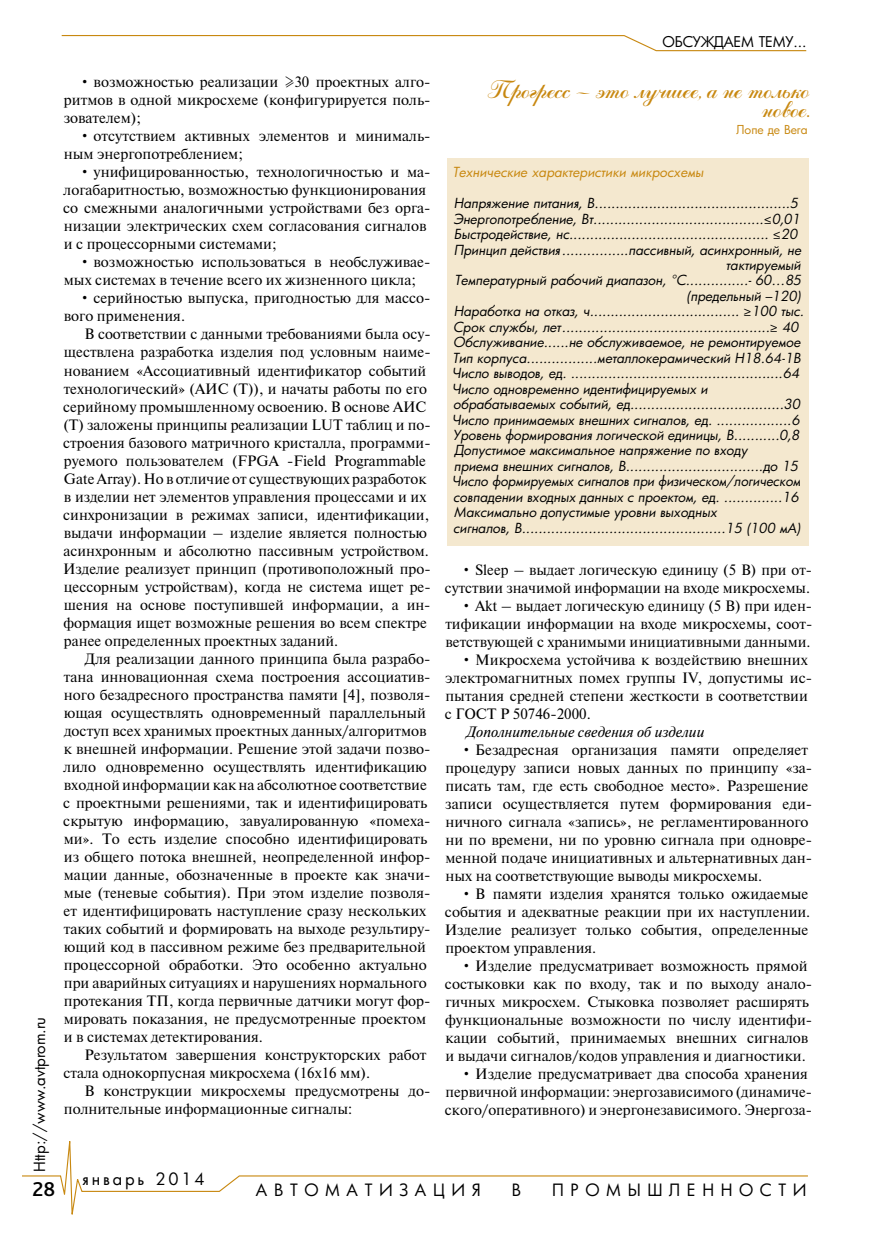
<style>
.page{position:relative;width:893px;height:1234px;background:#fff}
.page>*{position:absolute;margin:0;border:0;box-sizing:border-box;transform-origin:0 0}
.t1{font:27px/19.5px "Art Script";letter-spacing:-.005em;color:#c88810;text-align:right}
.t2{font:500 21px "Bliss Pro";color:#000}
.t3{font:16.5px "Futura Cyr";letter-spacing:.4em;color:#000}
.t4{font:16.5px "Futura Cyr";letter-spacing:.17em;color:#000}
.t5{font:15px/18px "Newton";color:#000}
.t6{font:italic 15px "Newton";color:#000}
.t7{font:15px "Futura Cyr";color:#000}
.t8{font:14.4px "Futura Cyr";letter-spacing:-.01em;color:#000}
.t9{font:italic 13.5px "Futura Cyr";color:#000}
.t10{font:italic 13.5px "Futura Cyr";color:#c88810}
.t11{font:12px "Futura Cyr";letter-spacing:-.005em;color:#c88810}
.s1{font-family:"Myriad Pro";font-style:normal}
</style>
<div class="page">
<svg style="left:22px;top:1141px;width:786px;height:74px"></svg>
<svg style="left:61px;top:35px;width:746px;height:17px"></svg>
<div style="left:447px;top:158px;width:362px;height:387px;background:#f4e8cf"></div>
<p class="t8" style="left:662px;top:33px;width:145px">ОБСУЖДАЕМ ТЕМУ...</p>
<p class="t5" style="left:64px;top:73px;width:368px;text-align:justify;text-indent:16px">• возможностью реализации ≥30 проектных алго&shy;ритмов в одной микросхеме (конфигурируется поль&shy;зователем);</p>
<p class="t5" style="left:64px;top:127px;width:368px;text-indent:16px">• отсутствием активных элементов и минималь&shy;ным энергопотреблением;</p>
<p class="t5" style="left:63px;top:163px;width:369px;text-indent:16px">• унифицированностью, технологичностью и ма&shy;логабаритностью, возможностью функционирования со смежными аналогичными устройствами без орга&shy;низации электрических схем согласования сигналов и с процессорными системами;</p>
<p class="t5" style="left:64px;top:253px;width:368px;text-indent:16px">• возможностью использоваться в необслуживае&shy;мых системах в течение всего их жизненного цикла;</p>
<p class="t5" style="left:64px;top:289px;width:368px;text-indent:16px">• серийностью выпуска, пригодностью для массо&shy;вого применения.</p>
<p class="t5" style="left:63px;top:325px;width:369px;text-indent:21px">В соответствии с данными требованиями была осу&shy;ществлена разработка изделия под условным наиме&shy;нованием «Ассоциативный идентификатор событий технологический» (АИС (Т)), и начаты работы по его серийному промышленному освоению. В основе АИС (Т) заложены принципы реализации LUT таблиц и по&shy;строения базового матричного кристалла, программи&shy;руемого пользователем (FPGA -Field Programmable Gate Array). Но в отличие от существующих разработок в изделии нет элементов управления процессами и их синхронизации в режимах записи, идентификации, выдачи информации – изделие является полностью асинхронным и абсолютно пассивным устройством.<br>Изделие реализует принцип (противоположный про&shy;цессорным устройствам), когда не система ищет ре&shy;шения на основе поступившей информации, а ин&shy;формация ищет возможные решения во всем спектре ранее определенных проектных заданий.</p>
<p class="t5" style="left:63px;top:649px;width:369px;text-indent:22px">Для реализации данного принципа была разрабо&shy;тана инновационная схема построения ассоциатив&shy;ного безадресного пространства памяти [4], позволя&shy;ющая осуществлять одновременный параллельный доступ всех хранимых проектных данных/алгоритмов к внешней информации. Решение этой задачи позво&shy;лило одновременно осуществлять идентификацию входной информации как на абсолютное соответствие с проектными решениями, так и идентифицировать скрытую информацию, завуалированную «помеха&shy;ми». То есть изделие способно идентифицировать из общего потока внешней, неопределенной инфор&shy;мации данные, обозначенные в проекте как значи&shy;мые (теневые события). При этом изделие позволя&shy;ет идентифицировать наступление сразу нескольких таких событий и формировать на выходе результиру&shy;ющий код в пассивном режиме без предварительной процессорной обработки. Это особенно актуально при аварийных ситуациях и нарушениях нормального протекания ТП, когда первичные датчики могут фор&shy;мировать показания, не предусмотренные проектом и в системах детектирования.</p>
<p class="t5" style="left:63px;top:1045px;width:365px;text-indent:21px">Результатом завершения конструкторских работ стала однокорпусная микросхема (16х16 мм).</p>
<p class="t5" style="left:64px;top:1081px;width:368px;text-indent:21px">В конструкции микросхемы предусмотрены до&shy;полнительные информационные сигналы:</p>
<h1 class="t1" style="left:487px;top:81px;width:324px">Прогресс – это лучшее, а не только новое.</h1>
<p class="t11" style="left:737px;top:122px;width:73px">Лопе де Вега</p>
<p class="t10" style="left:452px;top:164px;width:253px">Технические характеристики микросхемы</p>
<p class="t9" style="left:454px;top:195px;width:346px">Напряжение питания, В...............................................5</p>
<p class="t9" style="left:453px;top:210px;width:348px">Энергопотребление, Вт.........................................<span class="s1">≤</span>0,01</p>
<p class="t9" style="left:454px;top:226px;width:345px">Быстродействие, нс................................................ <span class="s1">≤</span>20</p>
<p class="t9" style="left:454px;top:241px;width:349px">Принцип действия................пассивный, асинхронный, не</p>
<p class="t9" style="left:726px;top:256px;width:76px">тактируемый</p>
<p class="t9" style="left:454px;top:272px;width:348px">Температурный рабочий диапазон, °С...............- 60…85</p>
<p class="t9" style="left:687px;top:287px;width:116px">(предельный –120)</p>
<p class="t9" style="left:454px;top:303px;width:352px">Наработка на отказ, ч.................................... <span class="s1">≥</span>100 тыс.</p>
<p class="t9" style="left:453px;top:318px;width:347px">Срок службы, лет..................................................<span class="s1">≥</span> 40</p>
<p class="t9" style="left:453px;top:334px;width:349px">Обслуживание......не обслуживаемое, не ремонтируемое</p>
<p class="t9" style="left:452px;top:349px;width:350px">Тип корпуса.................металлокерамический Н18.64-1В</p>
<p class="t9" style="left:452px;top:365px;width:349px">Число выводов, ед. ...................................................64</p>
<p class="t9" style="left:452px;top:380px;width:257px">Число одновременно идентифицируемых и</p>
<p class="t9" style="left:453px;top:395px;width:348px">обрабатываемых событий, ед.....................................30</p>
<p class="t9" style="left:452px;top:411px;width:349px">Число принимаемых внешних сигналов, ед. ..................6</p>
<p class="t9" style="left:453px;top:426px;width:348px">Уровень формирования логической единицы, В...........0,8</p>
<p class="t9" style="left:455px;top:442px;width:294px">Допустимое максимальное напряжение по входу</p>
<p class="t9" style="left:454px;top:457px;width:346px">приема внешних сигналов, В.................................до 15</p>
<p class="t9" style="left:452px;top:473px;width:350px">Число формируемых сигналов при физическом/логическом</p>
<p class="t9" style="left:453px;top:488px;width:347px">совпадении входных данных с проектом, ед. ..............16</p>
<p class="t9" style="left:454px;top:504px;width:264px">Максимально допустимые уровни выходных</p>
<p class="t9" style="left:453px;top:519px;width:349px">сигналов, В.................................................15 (100 мА)</p>
<p class="t5" style="left:445px;top:560px;width:369px;text-align:right">• Sleep – выдает логическую единицу (5 В) при от&shy;сутствии значимой информации на входе микросхемы.</p>
<p class="t5" style="left:445px;top:596px;width:368px;text-align:justify;text-indent:16px">• Akt – выдает логическую единицу (5 В) при иден&shy;тификации информации на входе микросхемы, соот&shy;ветствующей с хранимыми инициативными данными.</p>
<p class="t5" style="left:445px;top:650px;width:369px;text-indent:16px">• Микросхема устойчива к воздействию внешних электромагнитных помех группы IV, допустимы ис&shy;пытания средней степени жесткости в соответствии с ГОСТ Р 50746-2000.</p>
<p class="t6" style="left:466px;top:722px;width:240px">Дополнительные сведения об изделии</p>
<p class="t5" style="left:445px;top:740px;width:368px;text-indent:16px">• Безадресная организация памяти определяет процедуру записи новых данных по принципу «за&shy;писать там, где есть свободное место». Разрешение записи осуществляется путем формирования еди&shy;ничного сигнала «запись», не регламентированного ни по времени, ни по уровню сигнала при одновре&shy;менной подаче инициативных и альтернативных дан&shy;ных на соответствующие выводы микросхемы.</p>
<p class="t5" style="left:445px;top:884px;width:367px;text-indent:16px">• В памяти изделия хранятся только ожидаемые события и адекватные реакции при их наступлении.<br>Изделие реализует только события, определенные проектом управления.</p>
<p class="t5" style="left:445px;top:956px;width:369px;text-indent:16px">• Изделие предусматривает возможность прямой состыковки как по входу, так и по выходу анало&shy;гичных микросхем. Стыковка позволяет расширять функциональные возможности по числу идентифи&shy;кации событий, принимаемых внешних сигналов и выдачи сигналов/кодов управления и диагностики.</p>
<p class="t5" style="left:445px;top:1064px;width:369px;text-indent:16px">• Изделие предусматривает два способа хранения первичной информации: энергозависимого (динамиче&shy;ского/оперативного) и энергонезависимого. Энергоза-</p>
<p class="t7" style="left:30px;top:1171px;width:157px;rotate:-90deg">Http://www.avtprom.ru</p>
<p class="t4" style="left:83px;top:1168px;width:123px">январь 2014</p>
<h2 class="t2" style="left:33px;top:1175px;width:24px">28</h2>
<p class="t3" style="left:256px;top:1179px;width:226px">АВТОМАТИЗАЦИЯ</p>
<p class="t3" style="left:512px;top:1179px;width:11px">В</p>
<p class="t3" style="left:552px;top:1179px;width:256px">ПРОМЫШЛЕННОСТИ</p>
</div>
